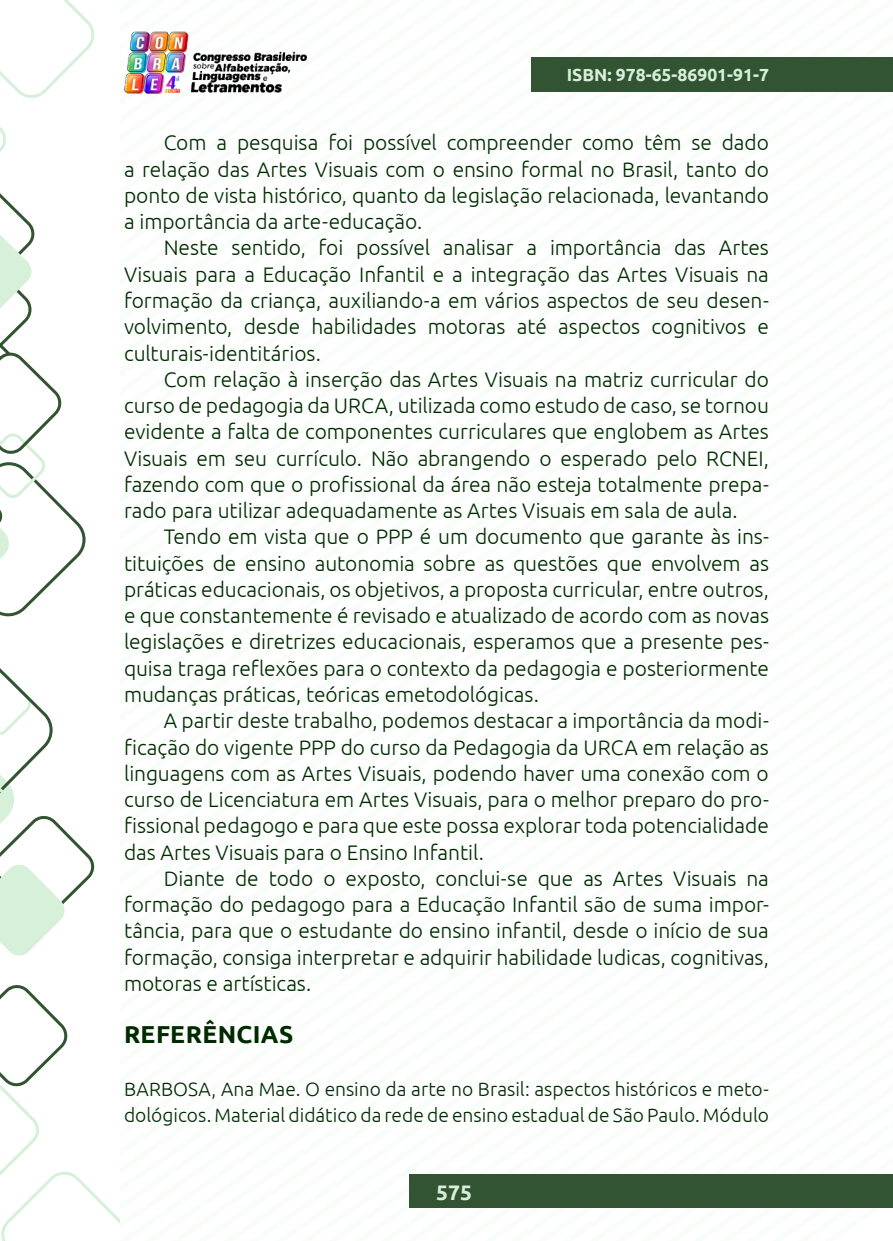
<style>
.page{position:relative;width:893px;height:1241px;background:#fff}
.page>*{position:absolute;margin:0;border:0;box-sizing:border-box;transform-origin:0 0}
._9_SUBTÍTULO{font:700 24.5px "Ubuntu";letter-spacing:.015em;color:#002b00}
._8_CORPO{font:300 21px/26.2px "Ubuntu";letter-spacing:-.005em;color:#002b00;text-align:justify}
.t1{font:700 21px "Ubuntu";color:#d6efda}
._16_REFERENCIAS{font:300 19.25px/26.2px "Ubuntu";color:#002b00}
.t2{font:700 17.5px "Ubuntu";color:#d6efda}
</style>
<div class="page">
<div style="left:410px;top:1174px;width:483px;height:33px;background:#335433"></div>
<img style="left:124px;top:31px;width:182px;height:62px">
<div style="left:532px;top:57px;width:361px;height:35px;background:#335433"></div>
<svg style="left:0;top:985px;width:119px;height:255px"></svg>
<svg style="left:0;top:0;width:94px;height:616px"></svg>
<svg style="left:0;top:668px;width:94px;height:288px"></svg>
<p class="t2" style="left:567px;top:64px;width:204px">ISBN: 978-65-86901-91-7</p>
<p class="_8_CORPO" style="left:124px;top:129px;width:646px;text-indent:40px">Com a pesquisa foi possível compreender como têm se dado a relação das Artes Visuais com o ensino formal no Brasil, tanto do ponto de vista histórico, quanto da legislação relacionada, levantando a importância da arte-educação.</p>
<p class="_8_CORPO" style="left:124px;top:234px;width:646px;text-indent:40px">Neste sentido, foi possível analisar a importância das Artes Visuais para a Educação Infantil e a integração das Artes Visuais na formação da criança, auxiliando-a em vários aspectos de seu desen&shy;volvimento, desde habilidades motoras até aspectos cognitivos e culturais-identitários.</p>
<p class="_8_CORPO" style="left:124px;top:365px;width:646px;text-indent:40px">Com relação à inserção das Artes Visuais na matriz curricular do curso de pedagogia da URCA, utilizada como estudo de caso, se tornou evidente a falta de componentes curriculares que englobem as Artes Visuais em seu currículo. Não abrangendo o esperado pelo RCNEI, fazendo com que o profissional da área não esteja totalmente prepa&shy;rado para utilizar adequadamente as Artes Visuais em sala de aula.</p>
<p class="_8_CORPO" style="left:124px;top:523px;width:646px;text-indent:40px">Tendo em vista que o PPP é um documento que garante às ins&shy;tituições de ensino autonomia sobre as questões que envolvem as práticas educacionais, os objetivos, a proposta curricular, entre outros, e que constantemente é revisado e atualizado de acordo com as novas legislações e diretrizes educacionais, esperamos que a presente pes&shy;quisa traga reflexões para o contexto da pedagogia e posteriormente mudanças práticas, teóricas emetodológicas.</p>
<p class="_8_CORPO" style="left:124px;top:707px;width:646px;text-indent:40px">A partir deste trabalho, podemos destacar a importância da modi&shy;ficação do vigente PPP do curso da Pedagogia da URCA em relação as linguagens com as Artes Visuais, podendo haver uma conexão com o curso de Licenciatura em Artes Visuais, para o melhor preparo do pro&shy;fissional pedagogo e para que este possa explorar toda potencialidade das Artes Visuais para o Ensino Infantil.</p>
<p class="_8_CORPO" style="left:124px;top:864px;width:646px;text-indent:40px">Diante de todo o exposto, conclui-se que as Artes Visuais na formação do pedagogo para a Educação Infantil são de suma impor&shy;tância, para que o estudante do ensino infantil, desde o início de sua formação, consiga interpretar e adquirir habilidade ludicas, cognitivas, motoras e artísticas.</p>
<p class="_9_SUBTÍTULO" style="left:124px;top:1019px;width:171px">REFERÊNCIAS</p>
<p class="_16_REFERENCIAS" style="left:124px;top:1075px;width:646px">BARBOSA, Ana Mae. O ensino da arte no Brasil: aspectos históricos e meto&shy;dológicos. Material didático da rede de ensino estadual de São Paulo. Módulo</p>
<p class="t1" style="left:436px;top:1178px;width:37px">575</p>
</div>
